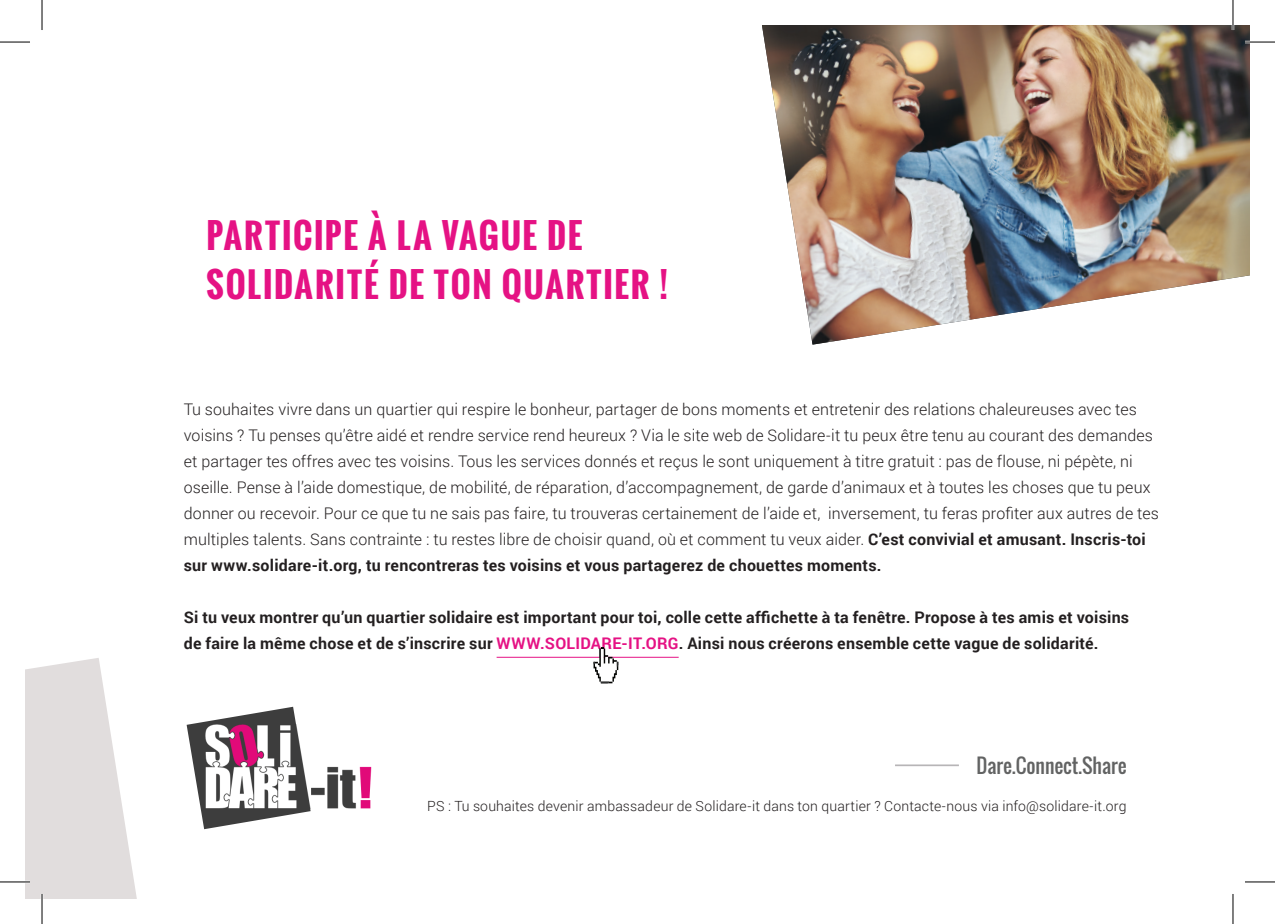
<style>
.page{position:relative;width:1275px;height:924px;background:#fff}
.page>*{position:absolute;margin:0;border:0;box-sizing:border-box;transform-origin:0 0}
.t1{font:700 33.6px/49.2px "Oswald";letter-spacing:.05em;color:#e51284}
.t2{font:19.6px "Oswald";color:#626363}
.t3{font:300 16px/26px "Roboto";letter-spacing:.01em;color:#231f20}
.t4{font:700 16px/26px "Roboto";letter-spacing:.015em;color:#231f20}
.t5{font:300 14px "Roboto";letter-spacing:.015em;color:#231f20}
.s1{font-weight:700}
.s2{color:#e51284}
</style>
<div class="page">
<svg style="left:25px;top:658px;width:112px;height:240px"></svg>
<img style="left:762px;top:25px;width:488px;height:319px">
<hr style="left:496px;top:656px;width:182px;height:1px;background:#e51284">
<svg style="left:187px;top:706px;width:124px;height:122px"></svg>
<img style="left:206px;top:724px;width:165px;height:84px">
<hr style="left:895px;top:764px;width:64px;height:1px;background:#b7b5b7">
<svg style="left:593px;top:647px;width:25px;height:36px"></svg>
<hr style="left:1245px;top:41px;width:30px;height:2px;background:#fff">
<hr style="left:0;top:880px;width:30px;height:2px;background:#fff">
<hr style="left:41px;top:893px;width:2px;height:30px;background:#fff">
<hr style="left:1231px;top:0;width:3px;height:30px;background:#fff">
<hr style="left:0;top:42px;width:30px;height:1px;background:#000">
<hr style="left:1245px;top:42px;width:30px;height:1px;background:#000">
<hr style="left:0;top:881px;width:30px;height:1px;background:#000">
<hr style="left:1245px;top:881px;width:30px;height:1px;background:#000">
<hr style="left:42px;top:0;width:1px;height:30px;background:#000">
<hr style="left:42px;top:893px;width:1px;height:30px;background:#000">
<hr style="left:1232px;top:0;width:1px;height:30px;background:#000">
<hr style="left:1232px;top:893px;width:1px;height:30px;background:#000">
<h1 class="t1" style="left:206px;top:211px;width:463px">PARTICIPE À LA VAGUE DE<br>SOLIDARITÉ DE TON QUARTIER !</h1>
<p class="t3" style="left:184px;top:395px;width:976px">Tu souhaites vivre dans un quartier qui respire le bonheur, partager de bons moments et entretenir des relations chaleureuses avec tes voisins ? Tu penses qu’être aidé et rendre service rend heureux ? Via le site web de Solidare-it tu peux être tenu au courant des demandes et partager tes offres avec tes voisins. Tous les services donnés et reçus le sont uniquement à titre gratuit : pas de flouse, ni pépète, ni oseille. Pense à l’aide domestique, de mobilité, de réparation, d’accompagnement, de garde d’animaux et à toutes les choses que tu peux donner ou recevoir. Pour ce que tu ne sais pas faire, tu trouveras certainement de l’aide et, inversement, tu feras profiter aux autres de tes multiples talents. Sans contrainte : tu restes libre de choisir quand, où et comment tu veux aider. <span class="s1">C’est convivial et amusant. Inscris-toi sur www.solidare-it.org, tu rencontreras tes voisins et vous partagerez de chouettes moments.</span></p>
<p class="t4" style="left:184px;top:603px;width:947px">Si tu veux montrer qu’un quartier solidaire est important pour toi, colle cette affichette à ta fenêtre. Propose à tes amis et voisins de faire la même chose et de s’inscrire sur <span class="s2">WWW.SOLIDARE-IT.ORG</span>. Ainsi nous créerons ensemble cette vague de solidarité.</p>
<p class="t2" style="left:976px;top:750px;width:152px">Dare.Connect.Share</p>
<p class="t5" style="left:427px;top:795px;width:701px">PS : Tu souhaites devenir ambassadeur de Solidare-it dans ton quartier ? Contacte-nous via info@solidare-it.org</p>
</div>
